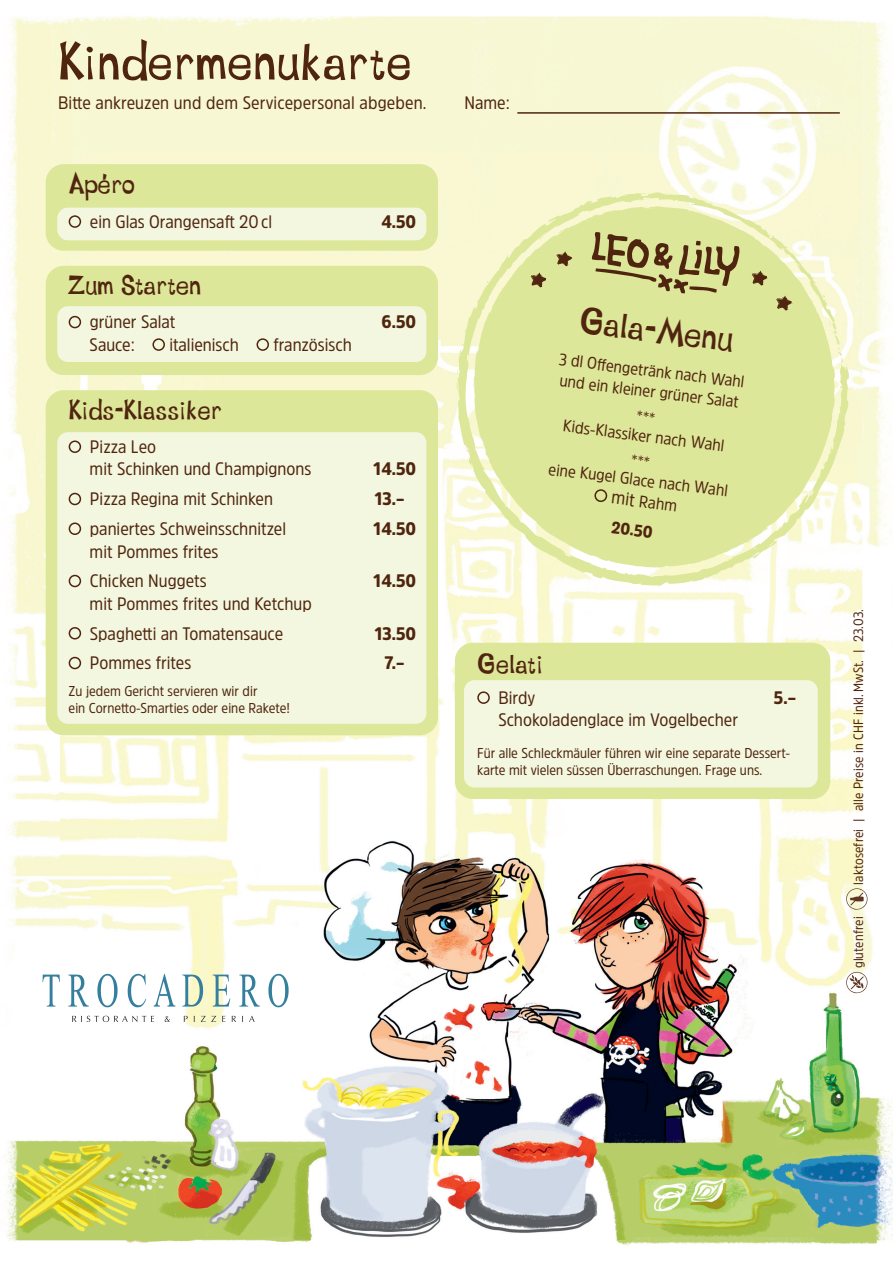
<style>
.page{position:relative;width:893px;height:1263px;background:#fff}
.page>*{position:absolute;margin:0;border:0;box-sizing:border-box;transform-origin:0 0}
.t1{font:700 52.05px "Linotype Tapeside";letter-spacing:.005em;color:#50250f}
.t2{font:700 35.55px "Linotype Tapeside";color:#50250f}
.t3{font:700 27px "Linotype Tapeside";color:#50250f}
.t4{font:18px/22.5px "Amsi Pro Narw";color:#50250f}
.t5{font:900 18px "Amsi Pro Narw";color:#50250f}
.t6{font:16.65px/20.9px "Amsi Pro Narw";color:#50250f}
.t7{font:900 16.65px "Amsi Pro Narw";color:#50250f}
.t8{font:14.25px/17.1px "Amsi Pro Narw";color:#50250f}
.t9{font:13.5px "Amsi Pro Narw";letter-spacing:.01em;color:#50250f}
.s1{font-size:18.45px}
</style>
<div class="page">
<img style="left:4px;top:16px;width:889px;height:1230px">
<div style="left:46px;top:164px;width:392px;height:87px;background:#dde799;border-radius:18px"></div>
<div style="left:57px;top:208px;width:369px;height:32px;background:#f3f7df;border-radius:11px"></div>
<div style="left:46px;top:390px;width:392px;height:345px;background:#dde799;border-radius:18px"></div>
<div style="left:57px;top:432px;width:369px;height:292px;background:#f3f7df;border-radius:11px"></div>
<div style="left:455px;top:643px;width:375px;height:156px;background:#dde799;border-radius:18px"></div>
<div style="left:464px;top:680px;width:354px;height:107px;background:#f3f7df;border-radius:11px"></div>
<svg style="left:433px;top:169px;width:440px;height:440px;fill:#f9f8d4"></svg>
<svg style="left:452px;top:185px;width:405px;height:403px;background:#e7edb1"></svg>
<svg style="left:777px;top:255px;width:2px;height:6px"></svg>
<svg style="left:571px;top:210px;width:12px;height:16px"></svg>
<svg style="left:501px;top:262px;width:18px;height:15px"></svg>
<svg style="left:645px;top:207px;width:9px;height:3px"></svg>
<svg style="left:827px;top:347px;width:18px;height:21px"></svg>
<svg style="left:819px;top:320px;width:17px;height:16px"></svg>
<svg style="left:810px;top:297px;width:5px;height:7px"></svg>
<svg style="left:792px;top:269px;width:23px;height:19px"></svg>
<svg style="left:495px;top:284px;width:13px;height:10px"></svg>
<svg style="left:554px;top:250px;width:19px;height:18px"></svg>
<svg style="left:750px;top:270px;width:18px;height:17px"></svg>
<svg style="left:774px;top:295px;width:19px;height:17px"></svg>
<svg style="left:529px;top:271px;width:18px;height:18px"></svg>
<svg style="left:590px;top:228px;width:153px;height:66px;background:#bab777"></svg>
<div style="left:477px;top:691px;width:13px;height:13px;border:2px solid #50250f;border-radius:50%"></div>
<div style="left:46px;top:266px;width:392px;height:109px;background:#dde799;border-radius:18px"></div>
<div style="left:57px;top:306px;width:369px;height:56px;background:#f3f7df;border-radius:11px"></div>
<div style="left:69px;top:215px;width:12px;height:13px;border:2px solid #50250f;border-radius:50%"></div>
<div style="left:69px;top:316px;width:12px;height:12px;border:2px solid #50250f;border-radius:50%"></div>
<div style="left:152px;top:338px;width:13px;height:13px;border:2px solid #50250f;border-radius:50%"></div>
<div style="left:257px;top:338px;width:12px;height:13px;border:2px solid #50250f;border-radius:50%"></div>
<div style="left:69px;top:440px;width:12px;height:13px;border:2px solid #50250f;border-radius:50%"></div>
<div style="left:69px;top:493px;width:12px;height:12px;border:2px solid #50250f;border-radius:50%"></div>
<div style="left:69px;top:522px;width:12px;height:13px;border:2px solid #50250f;border-radius:50%"></div>
<div style="left:69px;top:575px;width:12px;height:12px;border:2px solid #50250f;border-radius:50%"></div>
<div style="left:69px;top:627px;width:12px;height:12px;border:2px solid #50250f;border-radius:50%"></div>
<div style="left:69px;top:657px;width:12px;height:12px;border:2px solid #50250f;border-radius:50%"></div>
<hr style="left:517px;top:112px;width:323px;height:2px;background:#50250f">
<div style="left:594px;top:489px;width:14px;height:13px;border:2px solid #50250f;border-radius:50%"></div>
<svg style="left:846px;top:972px;width:22px;height:21px"></svg>
<svg style="left:846px;top:888px;width:22px;height:22px"></svg>
<svg style="left:43px;top:974px;width:246px;height:33px"></svg>
<svg style="left:72px;top:1016px;width:82px;height:6px"></svg>
<svg style="left:165px;top:1016px;width:5px;height:6px"></svg>
<svg style="left:184px;top:1016px;width:4px;height:6px"></svg>
<svg style="left:201px;top:1016px;width:15px;height:6px"></svg>
<svg style="left:222px;top:1016px;width:3px;height:6px"></svg>
<svg style="left:232px;top:1016px;width:4px;height:6px"></svg>
<svg style="left:249px;top:1016px;width:6px;height:6px"></svg>
<svg style="left:637px;top:410px;width:18px;height:8px"></svg>
<svg style="left:632px;top:455px;width:18px;height:7px"></svg>
<p class="t1" style="left:58px;top:21px;width:355px">Kindermenukarte</p>
<p class="t4" style="left:58px;top:91px;width:370px">Bitte ankreuzen und dem Servicepersonal abgeben.</p>
<p class="t4" style="left:465px;top:91px;width:47px">Name:</p>
<p class="t3" style="left:69px;top:163px;width:68px">Apéro</p>
<p class="t4" style="left:90px;top:210px;width:184px">ein Glas Orangensaft 20cl</p>
<p class="t5" style="left:381px;top:209px;width:36px">4.50</p>
<p class="t3" style="left:69px;top:264px;width:134px">Zum Starten</p>
<p class="t4" style="left:90px;top:310px;width:87px">grüner Salat</p>
<p class="t5" style="left:382px;top:310px;width:36px">6.50</p>
<p class="t4" style="left:90px;top:333px;width:47px">Sauce:</p>
<p class="t4" style="left:169px;top:333px;width:71px">italienisch</p>
<p class="t4" style="left:273px;top:333px;width:80px">französisch</p>
<p class="t3" style="left:69px;top:389px;width:155px">Kids-Klassiker</p>
<p class="t4" style="left:90px;top:435px;width:223px">Pizza Leo<br>mit Schinken und Champignons</p>
<p class="t5" style="left:373px;top:457px;width:44px">14.50</p>
<p class="t4" style="left:90px;top:487px;width:185px">Pizza Regina mit Schinken</p>
<p class="t5" style="left:374px;top:486px;width:31px">13.–</p>
<p class="t4" style="left:90px;top:517px;width:198px">paniertes Schweinsschnitzel</p>
<p class="t5" style="left:373px;top:516px;width:44px">14.50</p>
<p class="t4" style="left:90px;top:539px;width:130px">mit Pommes frites</p>
<p class="t4" style="left:90px;top:569px;width:118px">Chicken Nuggets</p>
<p class="t5" style="left:373px;top:568px;width:44px">14.50</p>
<p class="t4" style="left:90px;top:592px;width:224px">mit Pommes frites und Ketchup</p>
<p class="t4" style="left:90px;top:621px;width:195px">Spaghetti an Tomatensauce</p>
<p class="t5" style="left:374px;top:621px;width:43px">13.50</p>
<p class="t4" style="left:90px;top:651px;width:103px">Pommes frites</p>
<p class="t5" style="left:384px;top:650px;width:21px">7.–</p>
<p class="t8" style="left:69px;top:682px;width:223px">Zu jedem Gericht servieren wir dir<br>ein Cornetto-Smarties oder eine Rakete!</p>
<p class="t2" style="left:583px;top:293px;width:156px;rotate:7deg">Gala-Menu</p>
<p class="t6" style="left:560px;top:348px;width:188px;rotate:7deg">3 dl Off engetränk nach Wahl und ein kleiner grüner Salat</p>
<p class="t6" style="left:564px;top:415px;width:164px;rotate:7deg">Kids-Klassiker nach Wahl</p>
<p class="t6" style="left:615px;top:466px;width:116px;text-indent:-66px;rotate:7deg">eine Kugel Glace nach Wahl <span class="s1">mit</span> Rahm</p>
<p class="t7" style="left:613px;top:516px;width:43px;rotate:7deg">20.50</p>
<p class="t3" style="left:477px;top:643px;width:67px">Gelati</p>
<p class="t4" style="left:499px;top:686px;width:38px">Birdy</p>
<p class="t5" style="left:774px;top:685px;width:24px">5.–</p>
<p class="t4" style="left:498px;top:708px;width:241px">Schokoladenglace im Vogelbecher</p>
<p class="t8" style="left:477px;top:744px;width:314px">Für alle Schleckmäuler führen wir eine separate Dessert&shy;karte mit vielen süssen Überraschungen. Frage uns.</p>
<p class="t9" style="left:849px;top:885px;width:277px;rotate:-90deg">laktosefrei | alle Preise in CHF inkl.MwSt. | 23.03.</p>
<p class="t9" style="left:849px;top:968px;width:53px;rotate:-90deg">glutenfrei</p>
</div>
